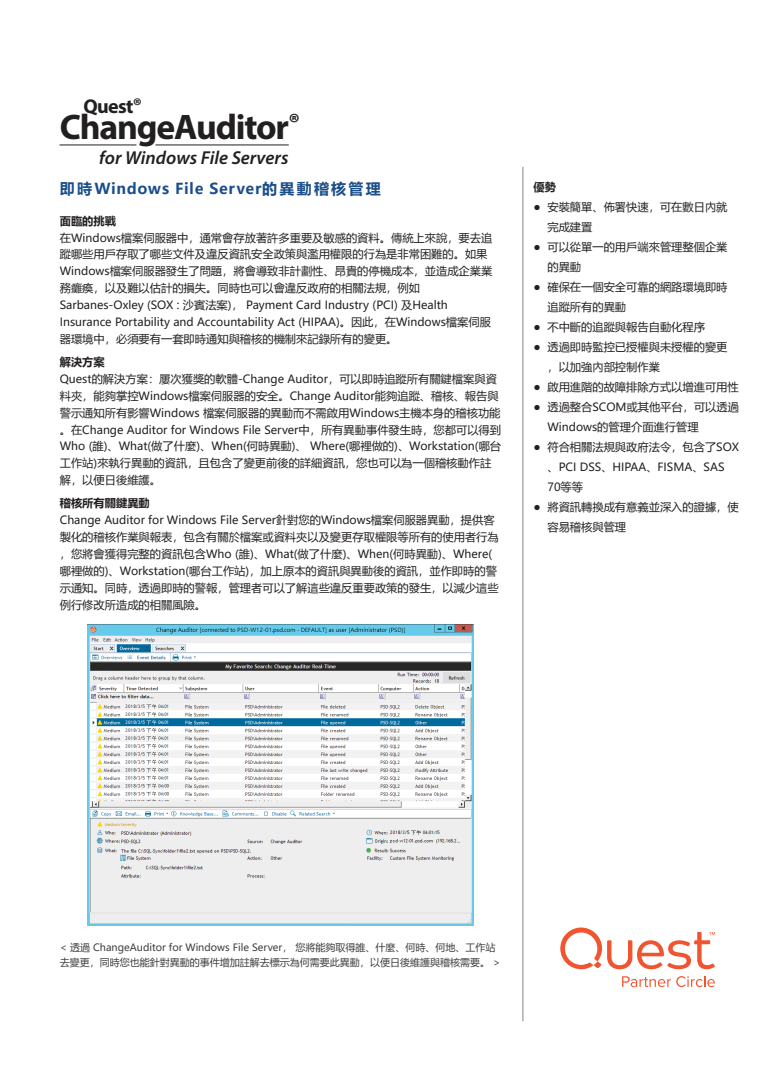
<style>
.page{position:relative;width:780px;height:1088px;background:#fff}
.page>*{position:absolute;margin:0;border:0;box-sizing:border-box;transform-origin:0 0}
.t1{font:700 35.62px "Myriad Pro";letter-spacing:-.035em;color:#221f21}
.t2{font:700 25.25px "Myriad Pro";color:#221f21}
.t3{font:700 20px "Myriad Pro";letter-spacing:-.035em;color:#221f21}
.t4{font:italic 600 18.75px "Myriad Pro";color:#221f21}
.t5{font:700 15px "Microsoft Ya Hei";letter-spacing:.05em;color:#1a4d8a}
.t6{font:11.25px/16.9px "Microsoft Ya Hei";color:#231f20}
.t7{font:700 11.25px "Microsoft Ya Hei";color:#231f20}
.t8{font:10px/15px "Microsoft Ya Hei";color:#3e3e3f}
.s1{color:#fff}
</style>
<div class="page">
<hr style="left:522px;top:167px;width:1px;height:854px;background:#808285">
<hr style="left:156px;top:144px;width:132px;height:1px;background:#221f21">
<hr style="left:60px;top:144px;width:76px;height:1px;background:#221f21">
<img style="left:87px;top:624px;width:386px;height:302px">
<svg style="left:622px;top:976px;width:92px;height:11px"></svg>
<svg style="left:560px;top:927px;width:155px;height:42px"></svg>
<h3 class="t3" style="left:84px;top:93px;width:60px">Quest®</h3>
<h3 class="t4" style="left:99px;top:146px;width:191px">for Windows File Servers</h3>
<h1 class="t1" style="left:60px;top:104px;width:231px">ChangeAuditor</h1>
<h2 class="t2" style="left:288px;top:106px;width:13px">®</h2>
<h3 class="t5" style="left:60px;top:179px;width:322px">即時Windows File Server的異動稽核管理</h3>
<p class="t7" style="left:60px;top:213px;width:58px">面臨的挑戰</p>
<p class="t6" style="left:60px;top:229px;width:434px">在Windows檔案伺服器中，通常會存放著許多重要及敏感的資料。傳統上來說，要去追蹤哪些用戶存取了哪些文件及違反資訊安全政策與濫用權限的行為是非常困難的。如果Windows檔案伺服器發生了問題，將會導致非計劃性、昂貴的停機成本，並造成企業業務癱瘓，以及難以估計的損失。同時也可以會違反政府的相關法規，例如Sarbanes-Oxley (SOX : 沙賓法案)， Payment Card Industry (PCI) 及Health Insurance Portability and Accountability Act (HIPAA)。因此，在Windows檔案伺服器環境中，必須要有一套即時通知與稽核的機制來記錄所有的變更。</p>
<p class="t7" style="left:60px;top:354px;width:46px">解決方案</p>
<p class="t6" style="left:60px;top:370px;width:443px">Quest的解決方案：屢次獲獎的軟體-Change Auditor，可以即時追蹤所有關鍵檔案與資料夾，能夠掌控Windows檔案伺服器的安全。Change Auditor能夠追蹤、稽核、報告與警示通知所有影響Windows 檔案伺服器的異動而不需啟用Windows主機本身的稽核功能。在Change Auditor for Windows File Server中，所有異動事件發生時，您都可以得到Who (誰)、What(做了什麼)、When(何時異動)、 Where(哪裡做的)、Workstation(哪台工作站)來執行異動的資訊，且包含了變更前後的詳細資訊，您也可以為一個稽核動作註解，以便日後維護。</p>
<p class="t7" style="left:60px;top:495px;width:91px">稽核所有關鍵異動</p>
<p class="t6" style="left:60px;top:511px;width:440px">Change Auditor for Windows File Server針對您的Windows檔案伺服器異動，提供客製化的稽核作業與報表，包含有關於檔案或資料夾以及變更存取權限等所有的使用者行為，您將會獲得完整的資訊包含Who (誰)、What(做了什麼)、When(何時異動)、Where(哪裡做的)、Workstation(哪台工作站)，加上原本的資訊與異動後的資訊，並作即時的警示通知。同時，透過即時的警報，管理者可以了解這些違反重要政策的發生，以減少這些例行修改所造成的相關風險。</p>
<p class="t7" style="left:533px;top:179px;width:24px">優勢</p>
<p class="t6" style="left:533px;top:198px;width:195px">● 安裝簡單、佈署快速，可在數日內就</p>
<p class="t6" style="left:533px;top:218px;width:60px"><span class="s1">●</span> 完成建置</p>
<p class="t6" style="left:533px;top:238px;width:195px">● 可以從單一的用戶端來管理整個企業</p>
<p class="t6" style="left:533px;top:258px;width:49px"><span class="s1">●</span> 的異動</p>
<p class="t6" style="left:533px;top:278px;width:195px">● 確保在一個安全可靠的網路環境即時</p>
<p class="t6" style="left:533px;top:298px;width:94px"><span class="s1">●</span> 追蹤所有的異動</p>
<p class="t6" style="left:533px;top:318px;width:173px">● 不中斷的追蹤與報告自動化程序</p>
<p class="t6" style="left:533px;top:338px;width:195px">● 透過即時監控已授權與未授權的變更</p>
<p class="t6" style="left:533px;top:358px;width:128px"><span class="s1">●</span> ，以加強內部控制作業</p>
<p class="t6" style="left:533px;top:378px;width:207px">● 啟用進階的故障排除方式以增進可用性</p>
<p class="t6" style="left:533px;top:398px;width:207px">● 透過整合SCOM或其他平台，可以透過</p>
<p class="t6" style="left:533px;top:418px;width:167px"><span class="s1">●</span> Windows的管理介面進行管理</p>
<p class="t6" style="left:533px;top:438px;width:207px">● 符合相關法規與政府法令，包含了SOX</p>
<p class="t6" style="left:533px;top:458px;width:192px"><span class="s1">●</span> 、PCI DSS、HIPAA、FISMA、SAS</p>
<p class="t6" style="left:533px;top:478px;width:51px"><span class="s1">●</span> 70等等</p>
<p class="t6" style="left:533px;top:498px;width:207px">● 將資訊轉換成有意義並深入的證據，使</p>
<p class="t6" style="left:533px;top:518px;width:94px"><span class="s1">●</span> 容易稽核與管理</p>
<p class="t8" style="left:60px;top:940px;width:442px">&lt; 透過 ChangeAuditor for Windows File Server， 您將能夠取得誰、什麼、何時、何地、工作站去變更，同時您也能針對異動的事件增加註解去標示為何需要此異動，以便日後維護與稽核需要。 &gt;</p>
</div>
